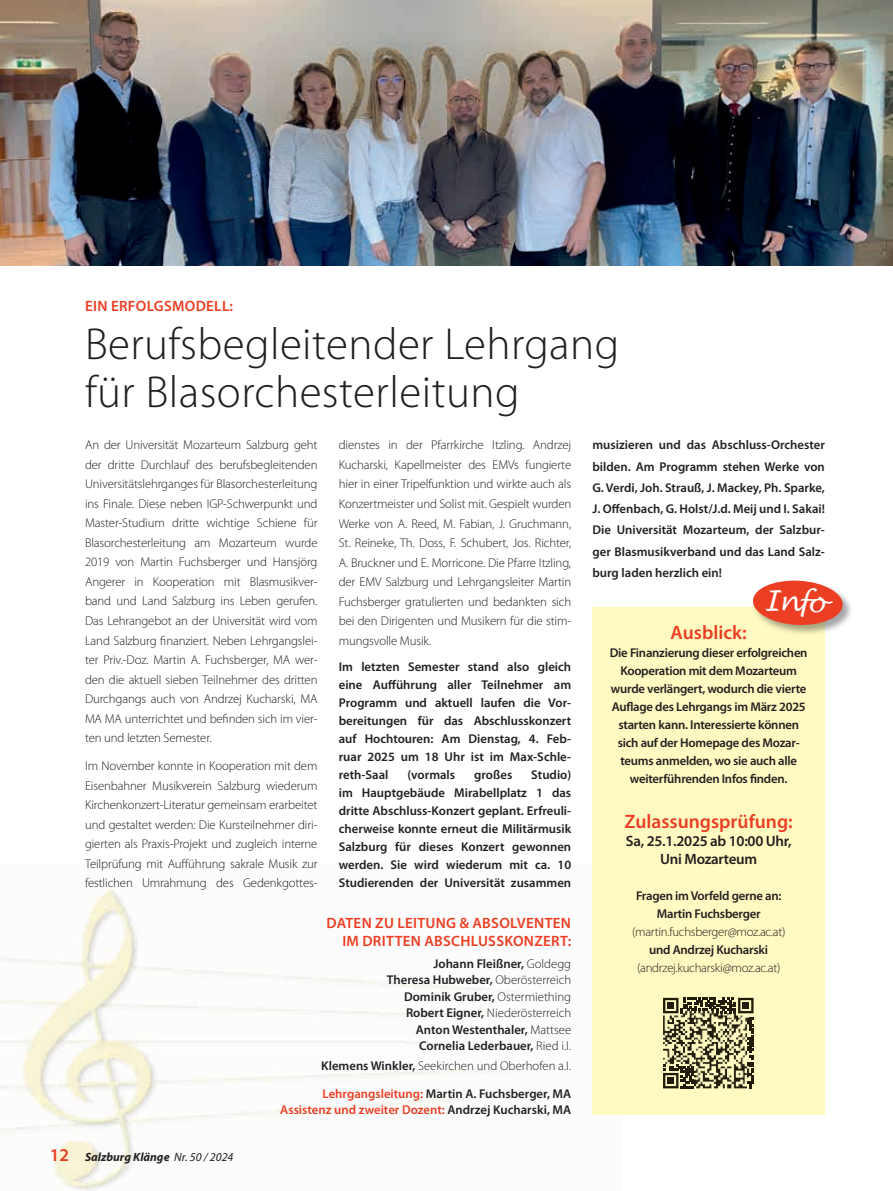
<style>
.page{position:relative;width:893px;height:1191px;background:#fff}
.page>*{position:absolute;margin:0;border:0;box-sizing:border-box;transform-origin:0 0}
.t1{font:300 45px/48px "Myriad Pro";letter-spacing:.01em;color:#231f20}
.t2{font:italic 27.45px "Lucida Handwriting";color:#fff}
.t3{font:600 19.5px "Myriad Pro";color:#eb3e23}
.t4{font:600 15px/18px "Myriad Pro";letter-spacing:.02em;color:#eb3e23;text-align:right}
.t5{font:600 15px/18px "Myriad Pro";letter-spacing:-.02em;color:#231f20;text-align:center}
.t6{font:300 12.75px/19.5px "Myriad Pro";letter-spacing:-.01em;color:#231f20;text-align:justify}
.t7{font:600 12.75px/18px "Myriad Pro";letter-spacing:-.01em;color:#231f20;text-align:justify}
.t8{font:600 12.75px "Myriad Pro";color:#eb3e23}
.t9{font:italic 700 12px "Myriad Pro";color:#231f20}
.s1{font-weight:600;font-style:normal;font-size:18px;color:#eb3e23}
.s2{font-weight:400}
.s3{font-weight:300}
.s4{color:#eb3e23}
.s5{color:#231f20}
</style>
<div class="page">
<img style="left:0;top:889px;width:622px;height:302px">
<img style="left:0;top:0;width:893px;height:266px">
<div style="left:592px;top:607px;width:233px;height:507px;background:#fffac1"></div>
<img style="left:825px;top:595px;width:26px;height:37px">
<svg style="left:752px;top:580px;width:91px;height:46px;background:#e96850"></svg>
<svg style="left:663px;top:997px;width:90px;height:91px"></svg>
<div style="left:667px;top:1002px;width:7px;height:7px;background:#201d0d"></div>
<div style="left:742px;top:1002px;width:7px;height:7px;background:#201d0d"></div>
<div style="left:667px;top:1077px;width:7px;height:7px;background:#201d0d"></div>
<img style="left:695px;top:1013px;width:47px;height:75px">
<img style="left:663px;top:1013px;width:32px;height:51px">
<p class="t4" style="left:85px;top:297px;width:149px">EIN ERFOLGSMODELL:</p>
<h1 class="t1" style="left:85px;top:321px;width:536px">Berufsbegleitender Lehrgang für Blasorchesterleitung</h1>
<p class="t6" style="left:85px;top:435px;width:234px">An der Universität Mozarteum Salzburg geht der dritte Durchlauf des berufsbegleitenden Universitätslehrganges für Blasorchesterleitung ins Finale. Diese neben IGP-Schwerpunkt und Master-Studium dritte wichtige Schiene für Blasorchesterleitung am Mozarteum wurde 2019 von Martin Fuchsberger und Hansjörg Angerer in Kooperation mit Blasmusikver&shy;band und Land Salzburg ins Leben gerufen.<br>Das Lehrangebot an der Universität wird vom Land Salzburg finanziert. Neben Lehrgangslei&shy;ter Priv.-Doz. Martin A. Fuchsberger, MA wer&shy;den die aktuell sieben Teilnehmer des dritten Durchgangs auch von Andrzej Kucharski, MA MA MA unterrichtet und befinden sich im vier&shy;ten und letzten Semester.</p>
<p class="t6" style="left:85px;top:756px;width:234px">Im November konnte in Kooperation mit dem Eisenbahner Musikverein Salzburg wiederum Kirchenkonzert-Literatur gemeinsam erarbeitet und gestaltet werden: Die Kursteilnehmer diri&shy;gierten als Praxis-Projekt und zugleich interne Teilprüfung mit Aufführung sakrale Musik zur festlichen Umrahmung des Gedenkgottes-</p>
<p class="t6" style="left:339px;top:435px;width:234px">dienstes in der Pfarrkirche Itzling. Andrzej Kucharski, Kapellmeister des EMVs fungierte hier in einer Tripelfunktion und wirkte auch als Konzertmeister und Solist mit. Gespielt wurden Werke von A. Reed, M. Fabian, J. Gruchmann, St. Reineke, Th. Doss, F. Schubert, Jos. Richter, A. Bruckner und E. Morricone. Die Pfarre Itzling, der EMV Salzburg und Lehrgangsleiter Martin Fuchsberger gratulierten und bedankten sich bei den Dirigenten und Musikern für die stim&shy;mungsvolle Musik.</p>
<p class="t7" style="left:339px;top:658px;width:234px">Im letzten Semester stand also gleich eine Aufführung aller Teilnehmer am Programm und aktuell laufen die Vor&shy;bereitungen für das Abschlusskonzert auf Hochtouren: Am Dienstag, 4. Feb&shy;ruar 2025 um 18 Uhr ist im Max-Schle&shy;reth-Saal</p>
<p class="t7" style="left:407px;top:766px;width:49px">(vormals</p>
<p class="t7" style="left:474px;top:766px;width:40px">großes</p>
<p class="t7" style="left:339px;top:766px;width:234px;text-indent:193px">Studio) im Hauptgebäude Mirabellplatz 1 das dritte Abschluss-Konzert geplant. Erfreuli&shy;cherweise konnte erneut die Militärmusik Salzburg für dieses Konzert gewonnen werden. Sie wird wiederum mit ca. 10<br>Studierenden der Universität zusammen</p>
<p class="t9" style="left:50px;top:1149px;width:185px"><span class="s1">12</span> Salzburg Klänge <span class="s2">Nr. 50 / 2024</span></p>
<p class="t4" style="left:326px;top:913px;width:246px">DATEN ZU LEITUNG &amp; ABSOLVENTEN<br>IM DRITTEN ABSCHLUSSKONZERT:</p>
<p class="t7" style="left:387px;top:955px;width:186px;line-height:16.5px;text-align:right">Johann Fleißner, <span class="s3">Goldegg<br></span>Theresa Hubweber, <span class="s3">Oberösterreich<br></span>Dominik Gruber, <span class="s3">Ostermiething<br></span>Robert Eigner, <span class="s3">Niederösterreich<br></span>Anton Westenthaler, <span class="s3">Mattsee<br></span>Cornelia Lederbauer, <span class="s3">Ried i.I.</span></p>
<p class="t7" style="left:321px;top:1051px;width:251px;line-height:28px">Klemens Winkler, <span class="s3">Seekirchen und Oberhofen a.I.<br></span><span class="s4">Lehrgangsleitung:</span> Martin A. Fuchsberger, MA</p>
<p class="t8" style="left:280px;top:1103px;width:292px">Assistenz und zweiter Dozent: <span class="s5">Andrzej Kucharski, MA</span></p>
<p class="t7" style="left:592px;top:435px;width:234px;line-height:21.1px">musizieren und das Abschluss-Orchester bilden. Am Programm stehen Werke von G. Verdi, Joh. Strauß, J. Mackey, Ph. Sparke, J. Offenbach, G. Holst/J.d. Meij und I. Sakai!<br>Die Universität Mozarteum, der Salzbur&shy;ger Blasmusikverband und das Land Salz&shy;burg laden herzlich ein!</p>
<h2 class="t2" style="left:765px;top:583px;width:63px;rotate:3deg">Info</h2>
<h3 class="t3" style="left:671px;top:621px;width:78px">Ausblick:</h3>
<p class="t7" style="left:610px;top:644px;width:199px;text-align:center">Die Finanzierung dieser erfolgreichen Kooperation mit dem Mozarteum wurde verlängert, wodurch die vierte Auflage des Lehrgangs im März 2025 starten kann. Interessierte können sich auf der Homepage des Mozar&shy;teums anmelden, wo sie auch alle weiterführenden Infos finden.</p>
<h3 class="t3" style="left:624px;top:810px;width:170px">Zulassungsprüfung:</h3>
<p class="t5" style="left:626px;top:832px;width:167px">Sa, 25.1.2025 ab 10:00 Uhr,<br>Uni Mozarteum</p>
<p class="t7" style="left:636px;top:887px;width:147px;text-align:center">Fragen im Vorfeld gerne an:<br>Martin Fuchsberger</p>
<p class="t6" style="left:632px;top:922px;width:155px">(martin.fuchsberger@moz.ac.at)</p>
<p class="t7" style="left:649px;top:941px;width:120px">und Andrzej Kucharski</p>
<p class="t6" style="left:637px;top:958px;width:145px">(andrzej.kucharski@moz.ac.at)</p>
</div>
